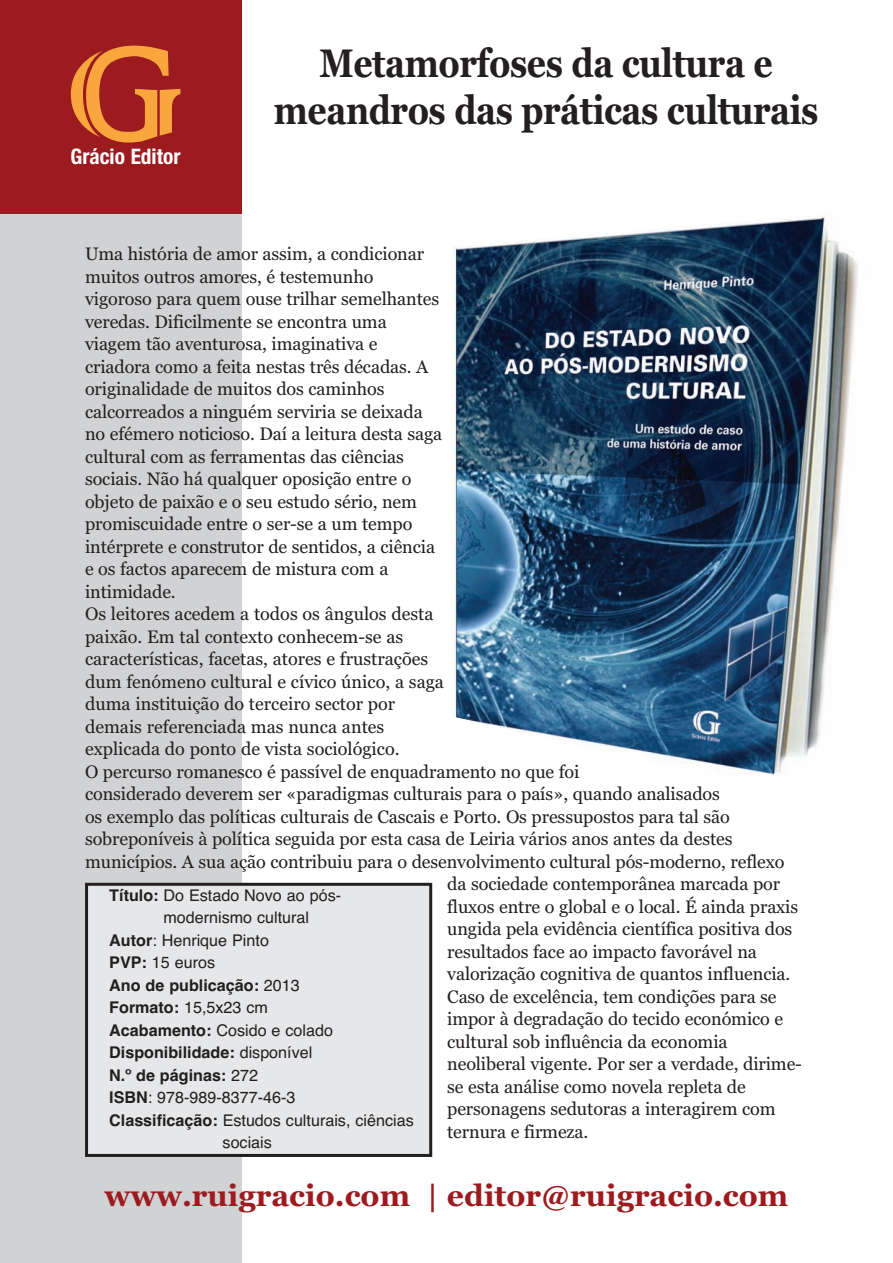
<style>
.page{position:relative;width:893px;height:1263px;background:#fff}
.page>*{position:absolute;margin:0;border:0;box-sizing:border-box;transform-origin:0 0}
.t1{font:700 39.6px/47.5px "Georgia";letter-spacing:-.015em;color:#231f20;text-align:center;scale:.85 1}
.t2{font:700 30px "Georgia";color:#9c1b1f}
.t3{font:700 condensed 21.45px "Helvetica Neue";color:#fff}
.t4{font:18px "Georgia";letter-spacing:-.005em;color:#231f20}
.t5{font:16.2px "Helvetica";color:#231f20}
.t6{font:700 16.2px "Helvetica";color:#231f20}
.s1{font-weight:700}
.s2{font-weight:400}
</style>
<div class="page">
<div style="left:0;top:0;width:241px;height:214px;background:#9c1b1f"></div>
<div style="left:0;top:214px;width:241px;height:1049px;background:#d1d2d4"></div>
<img style="left:452px;top:216px;width:406px;height:559px">
<div style="left:87px;top:884px;width:344px;height:271px;background:#e6e7e9"></div>
<div style="left:85px;top:883px;width:347px;height:274px;border:3px solid #231f20"></div>
<svg style="left:71px;top:46px;width:109px;height:97px"></svg>
<p class="t3" style="left:70px;top:139px;width:112px">Grácio Editor</p>
<h1 class="t1" style="left:274px;top:39px;width:642px">Metamorfoses da cultura e meandros das práticas culturais</h1>
<p class="t4" style="left:85px;top:243px;width:341px">Uma história de amor assim, a condicionar</p>
<p class="t4" style="left:85px;top:266px;width:290px">muitos outros amores, é testemunho</p>
<p class="t4" style="left:85px;top:288px;width:356px">vigoroso para quem ouse trilhar semelhantes</p>
<p class="t4" style="left:85px;top:311px;width:303px">veredas. Dificilmente se encontra uma</p>
<p class="t4" style="left:85px;top:333px;width:294px">viagem tão aventurosa, imaginativa e</p>
<p class="t4" style="left:85px;top:356px;width:345px">criadora como a feita nestas três décadas. A</p>
<p class="t4" style="left:85px;top:378px;width:301px">originalidade de muitos dos caminhos</p>
<p class="t4" style="left:85px;top:401px;width:339px">calcorreados a ninguém serviria se deixada</p>
<p class="t4" style="left:85px;top:423px;width:359px">no efémero noticioso. Daí a leitura desta saga</p>
<p class="t4" style="left:85px;top:446px;width:320px">cultural com as ferramentas das ciências</p>
<p class="t4" style="left:85px;top:468px;width:328px">sociais. Não há qualquer oposição entre o</p>
<p class="t4" style="left:85px;top:491px;width:334px">objeto de paixão e o seu estudo sério, nem</p>
<p class="t4" style="left:85px;top:513px;width:329px">promiscuidade entre o ser-se a um tempo</p>
<p class="t4" style="left:85px;top:536px;width:352px">intérprete e construtor de sentidos, a ciência</p>
<p class="t4" style="left:85px;top:558px;width:305px">e os factos aparecem de mistura com a</p>
<p class="t4" style="left:85px;top:581px;width:92px">intimidade.</p>
<p class="t4" style="left:85px;top:603px;width:350px">Os leitores acedem a todos os ângulos desta</p>
<p class="t4" style="left:85px;top:626px;width:320px">paixão. Em tal contexto conhecem-se as</p>
<p class="t4" style="left:85px;top:648px;width:345px">características, facetas, atores e frustrações</p>
<p class="t4" style="left:85px;top:671px;width:360px">dum fenómeno cultural e cívico único, a saga</p>
<p class="t4" style="left:85px;top:693px;width:312px">duma instituição do terceiro sector por</p>
<p class="t4" style="left:85px;top:716px;width:301px">demais referenciada mas nunca antes</p>
<p class="t4" style="left:85px;top:738px;width:316px">explicada do ponto de vista sociológico.</p>
<p class="t4" style="left:85px;top:761px;width:496px">O percurso romanesco é passível de enquadramento no que foi</p>
<p class="t4" style="left:85px;top:783px;width:636px">considerado deverem ser «paradigmas culturais para o país», quando analisados</p>
<p class="t4" style="left:85px;top:806px;width:646px">os exemplo das políticas culturais de Cascais e Porto. Os pressupostos para tal são</p>
<p class="t4" style="left:85px;top:828px;width:649px">sobreponíveis à política seguida por esta casa de Leiria vários anos antes da destes</p>
<p class="t4" style="left:85px;top:851px;width:701px">municípios. A sua ação contribuiu para o desenvolvimento cultural pós-moderno, reflexo</p>
<p class="t4" style="left:447px;top:873px;width:334px">da sociedade contemporânea marcada por</p>
<p class="t4" style="left:447px;top:896px;width:352px">fluxos entre o global e o local. É ainda praxis</p>
<p class="t4" style="left:447px;top:918px;width:347px">ungida pela evidência científica positiva dos</p>
<p class="t4" style="left:447px;top:941px;width:311px">resultados face ao impacto favorável na</p>
<p class="t4" style="left:447px;top:963px;width:345px">valorização cognitiva de quantos influencia.</p>
<p class="t4" style="left:447px;top:986px;width:331px">Caso de excelência, tem condições para se</p>
<p class="t4" style="left:447px;top:1008px;width:337px">impor à degradação do tecido económico e</p>
<p class="t4" style="left:447px;top:1031px;width:282px">cultural sob influência da economia</p>
<p class="t4" style="left:447px;top:1053px;width:356px">neoliberal vigente. Por ser a verdade, dirime-</p>
<p class="t4" style="left:447px;top:1076px;width:300px">se esta análise como novela repleta de</p>
<p class="t4" style="left:447px;top:1098px;width:330px">personagens sedutoras a interagirem com</p>
<p class="t4" style="left:447px;top:1121px;width:143px">ternura e firmeza.</p>
<p class="t5" style="left:109px;top:886px;width:233px"><span class="s1">Título:</span> Do Estado Novo ao pós-</p>
<p class="t5" style="left:163px;top:908px;width:147px">modernismo cultural</p>
<p class="t5" style="left:109px;top:931px;width:161px"><span class="s1">Autor</span>: Henrique Pinto</p>
<p class="t5" style="left:109px;top:953px;width:107px"><span class="s1">PVP:</span> 15 euros</p>
<p class="t6" style="left:109px;top:976px;width:192px">Ano de publicação: <span class="s2">2013</span></p>
<p class="t5" style="left:109px;top:998px;width:160px"><span class="s1">Formato:</span> 15,5x23 cm</p>
<p class="t5" style="left:109px;top:1021px;width:225px"><span class="s1">Acabamento:</span> Cosido e colado</p>
<p class="t6" style="left:109px;top:1043px;width:205px">Disponibilidade: <span class="s2">disponível</span></p>
<p class="t6" style="left:109px;top:1066px;width:150px">N.º de páginas: <span class="s2">272</span></p>
<p class="t5" style="left:109px;top:1088px;width:188px"><span class="s1">ISBN</span>: 978-989-8377-46-3</p>
<p class="t5" style="left:109px;top:1111px;width:306px"><span class="s1">Classificação:</span> Estudos culturais, ciências</p>
<p class="t5" style="left:223px;top:1133px;width:51px">sociais</p>
<h2 class="t2" style="left:104px;top:1178px;width:685px">www.ruigracio.com | editor@ruigracio.com</h2>
</div>
